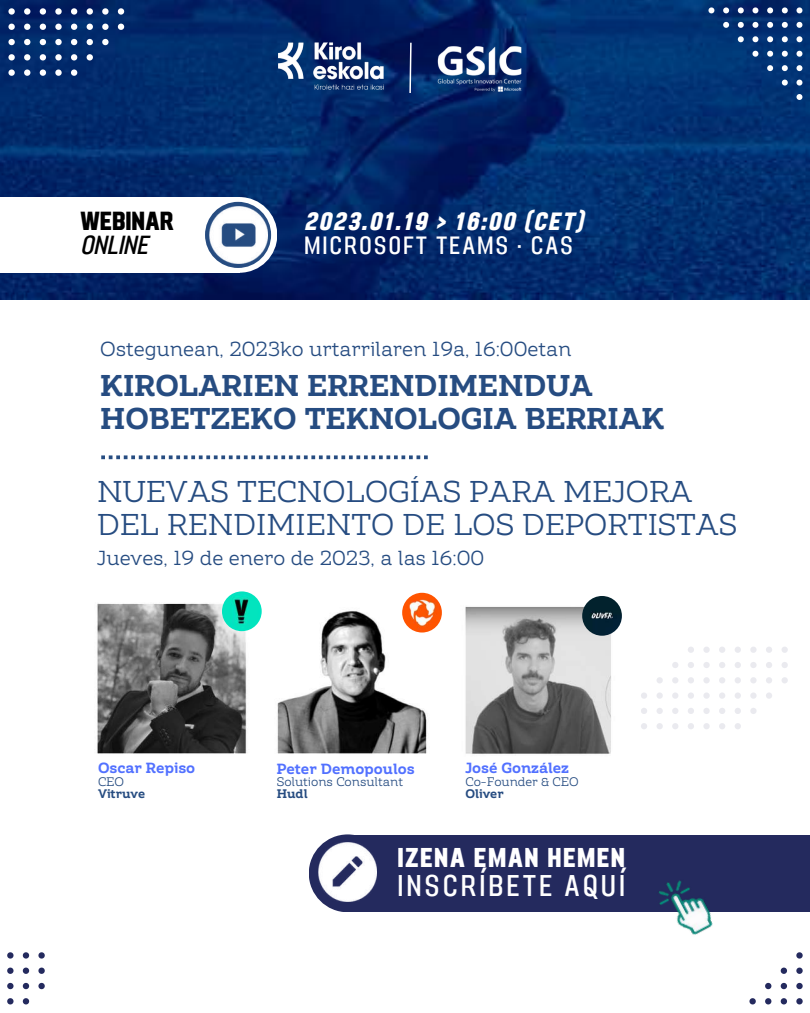
<style>
.page{position:relative;width:810px;height:1013px;background:#fff}
.page>*{position:absolute;margin:0;border:0;box-sizing:border-box;transform-origin:0 0}
.t1{font:30px/33px "Amazing Slab";color:#264c81}
.t2{font:700 30px/33px "Amazing Slab";color:#264c81}
.t3{font:29.9px "Adirek Sans 500";letter-spacing:.12em;color:#fff}
.t4{font:27.2px "Adirek Sans 800";letter-spacing:.075em;color:#fff}
.t5{font:26.2px "Adirek Sans 800";letter-spacing:.02em;color:#000}
.t6{font:26.2px "Adirek Sans 500 It";letter-spacing:.02em;color:#000}
.t7{font:25px "Adirek Sans 800 It";letter-spacing:.1em;color:#fff}
.t8{font:25px "Adirek Sans 500";letter-spacing:.1em;color:#fff}
.t9{font:20.2px "Amazing Slab";color:#264c81}
.t10{font:700 14.7px "Amazing Slab";color:#5271ff}
.t11{font:12.4px "Amazing Slab";color:#264c81}
.t12{font:700 12.4px "Amazing Slab";color:#264c81}
</style>
<div class="page">
<img style="left:0;top:0;width:810px;height:299px">
<svg style="left:101px;top:455px;width:327px;height:4px"></svg>
<div style="left:202px;top:197px;width:75px;height:76px;background:#fff;border-radius:50%"></div>
<div style="left:0;top:197px;width:239px;height:76px;background:#fff"></div>
<svg style="left:205px;top:202px;width:66px;height:66px"></svg>
<img style="left:209px;top:206px;width:58px;height:58px">
<svg style="left:8px;top:8px;width:7px;height:7px"></svg>
<svg style="left:24px;top:8px;width:6px;height:7px"></svg>
<svg style="left:40px;top:8px;width:6px;height:7px"></svg>
<svg style="left:55px;top:8px;width:7px;height:7px"></svg>
<svg style="left:71px;top:8px;width:6px;height:7px"></svg>
<svg style="left:87px;top:8px;width:6px;height:7px"></svg>
<svg style="left:102px;top:8px;width:7px;height:7px"></svg>
<svg style="left:118px;top:8px;width:6px;height:7px"></svg>
<svg style="left:8px;top:24px;width:7px;height:6px"></svg>
<svg style="left:24px;top:24px;width:6px;height:6px"></svg>
<svg style="left:40px;top:24px;width:6px;height:6px"></svg>
<svg style="left:55px;top:24px;width:7px;height:6px"></svg>
<svg style="left:71px;top:24px;width:6px;height:6px"></svg>
<svg style="left:87px;top:24px;width:6px;height:6px"></svg>
<svg style="left:102px;top:24px;width:7px;height:6px"></svg>
<svg style="left:118px;top:24px;width:6px;height:6px"></svg>
<svg style="left:8px;top:39px;width:7px;height:6px"></svg>
<svg style="left:24px;top:39px;width:6px;height:6px"></svg>
<svg style="left:40px;top:39px;width:6px;height:6px"></svg>
<svg style="left:55px;top:39px;width:7px;height:6px"></svg>
<svg style="left:71px;top:39px;width:6px;height:6px"></svg>
<svg style="left:87px;top:39px;width:6px;height:6px"></svg>
<svg style="left:102px;top:39px;width:7px;height:6px"></svg>
<svg style="left:8px;top:54px;width:7px;height:6px"></svg>
<svg style="left:24px;top:54px;width:6px;height:6px"></svg>
<svg style="left:40px;top:54px;width:6px;height:6px"></svg>
<svg style="left:55px;top:54px;width:7px;height:6px"></svg>
<svg style="left:71px;top:54px;width:6px;height:6px"></svg>
<svg style="left:87px;top:54px;width:6px;height:6px"></svg>
<svg style="left:8px;top:69px;width:7px;height:7px"></svg>
<svg style="left:24px;top:69px;width:6px;height:7px"></svg>
<svg style="left:40px;top:69px;width:6px;height:7px"></svg>
<svg style="left:55px;top:69px;width:7px;height:7px"></svg>
<svg style="left:71px;top:69px;width:6px;height:7px"></svg>
<svg style="left:797px;top:94px;width:5px;height:6px"></svg>
<svg style="left:797px;top:80px;width:5px;height:6px"></svg>
<svg style="left:782px;top:80px;width:6px;height:6px"></svg>
<svg style="left:797px;top:65px;width:5px;height:6px"></svg>
<svg style="left:782px;top:65px;width:6px;height:6px"></svg>
<svg style="left:767px;top:65px;width:6px;height:6px"></svg>
<svg style="left:797px;top:51px;width:5px;height:6px"></svg>
<svg style="left:782px;top:51px;width:6px;height:6px"></svg>
<svg style="left:767px;top:51px;width:6px;height:6px"></svg>
<svg style="left:753px;top:51px;width:5px;height:6px"></svg>
<svg style="left:797px;top:36px;width:5px;height:6px"></svg>
<svg style="left:782px;top:36px;width:6px;height:6px"></svg>
<svg style="left:767px;top:36px;width:6px;height:6px"></svg>
<svg style="left:753px;top:36px;width:5px;height:6px"></svg>
<svg style="left:738px;top:36px;width:6px;height:6px"></svg>
<svg style="left:797px;top:22px;width:5px;height:6px"></svg>
<svg style="left:782px;top:22px;width:6px;height:6px"></svg>
<svg style="left:767px;top:22px;width:6px;height:6px"></svg>
<svg style="left:753px;top:22px;width:5px;height:6px"></svg>
<svg style="left:738px;top:22px;width:6px;height:6px"></svg>
<svg style="left:723px;top:22px;width:6px;height:6px"></svg>
<svg style="left:797px;top:7px;width:5px;height:6px"></svg>
<svg style="left:782px;top:7px;width:6px;height:6px"></svg>
<svg style="left:767px;top:7px;width:6px;height:6px"></svg>
<svg style="left:753px;top:7px;width:5px;height:6px"></svg>
<svg style="left:738px;top:7px;width:6px;height:6px"></svg>
<svg style="left:723px;top:7px;width:6px;height:6px"></svg>
<svg style="left:708px;top:7px;width:6px;height:6px"></svg>
<img style="left:435px;top:43px;width:90px;height:51px">
<img style="left:272px;top:30px;width:118px;height:73px">
<svg style="left:409px;top:41px;width:3px;height:53px"></svg>
<div style="left:348px;top:835px;width:462px;height:77px;background:#242a5e"></div>
<div style="left:309px;top:834px;width:78px;height:78px;background:#242a5e;border-radius:50%"></div>
<img style="left:318px;top:843px;width:59px;height:58px">
<img style="left:658px;top:880px;width:55px;height:55px">
<img style="left:97px;top:594px;width:157px;height:160px">
<img style="left:222px;top:591px;width:40px;height:40px;border-radius:50%">
<img style="left:277px;top:607px;width:165px;height:147px">
<img style="left:465px;top:596px;width:157px;height:158px">
<img style="left:402px;top:592px;width:40px;height:40px;border-radius:50%">
<img style="left:582px;top:596px;width:40px;height:39px;border-radius:50%">
<svg style="left:7px;top:952px;width:7px;height:6px"></svg>
<svg style="left:23px;top:952px;width:6px;height:6px"></svg>
<svg style="left:38px;top:952px;width:7px;height:6px"></svg>
<svg style="left:7px;top:967px;width:7px;height:6px"></svg>
<svg style="left:23px;top:967px;width:6px;height:6px"></svg>
<svg style="left:38px;top:967px;width:7px;height:6px"></svg>
<svg style="left:7px;top:982px;width:7px;height:7px"></svg>
<svg style="left:23px;top:982px;width:6px;height:7px"></svg>
<svg style="left:38px;top:982px;width:7px;height:7px"></svg>
<svg style="left:7px;top:998px;width:7px;height:6px"></svg>
<svg style="left:23px;top:998px;width:6px;height:6px"></svg>
<svg style="left:796px;top:952px;width:7px;height:6px"></svg>
<svg style="left:781px;top:967px;width:6px;height:6px"></svg>
<svg style="left:796px;top:967px;width:7px;height:6px"></svg>
<svg style="left:765px;top:982px;width:6px;height:7px"></svg>
<svg style="left:781px;top:982px;width:6px;height:7px"></svg>
<svg style="left:796px;top:982px;width:7px;height:7px"></svg>
<svg style="left:750px;top:998px;width:6px;height:6px"></svg>
<svg style="left:765px;top:998px;width:6px;height:6px"></svg>
<svg style="left:781px;top:998px;width:6px;height:6px"></svg>
<svg style="left:796px;top:998px;width:7px;height:6px"></svg>
<svg style="left:688px;top:647px;width:6px;height:6px"></svg>
<svg style="left:703px;top:647px;width:7px;height:6px"></svg>
<svg style="left:719px;top:647px;width:6px;height:6px"></svg>
<svg style="left:735px;top:647px;width:6px;height:6px"></svg>
<svg style="left:750px;top:647px;width:7px;height:6px"></svg>
<svg style="left:766px;top:647px;width:6px;height:6px"></svg>
<svg style="left:782px;top:647px;width:6px;height:6px"></svg>
<svg style="left:672px;top:662px;width:6px;height:6px"></svg>
<svg style="left:688px;top:662px;width:6px;height:6px"></svg>
<svg style="left:703px;top:662px;width:7px;height:6px"></svg>
<svg style="left:719px;top:662px;width:6px;height:6px"></svg>
<svg style="left:735px;top:662px;width:6px;height:6px"></svg>
<svg style="left:750px;top:662px;width:7px;height:6px"></svg>
<svg style="left:766px;top:662px;width:6px;height:6px"></svg>
<svg style="left:782px;top:662px;width:6px;height:6px"></svg>
<svg style="left:657px;top:677px;width:6px;height:6px"></svg>
<svg style="left:672px;top:677px;width:6px;height:6px"></svg>
<svg style="left:688px;top:677px;width:6px;height:6px"></svg>
<svg style="left:703px;top:677px;width:7px;height:6px"></svg>
<svg style="left:719px;top:677px;width:6px;height:6px"></svg>
<svg style="left:735px;top:677px;width:6px;height:6px"></svg>
<svg style="left:750px;top:677px;width:7px;height:6px"></svg>
<svg style="left:766px;top:677px;width:6px;height:6px"></svg>
<svg style="left:782px;top:677px;width:6px;height:6px"></svg>
<svg style="left:641px;top:693px;width:6px;height:5px"></svg>
<svg style="left:657px;top:692px;width:6px;height:6px"></svg>
<svg style="left:672px;top:692px;width:6px;height:6px"></svg>
<svg style="left:688px;top:692px;width:6px;height:6px"></svg>
<svg style="left:703px;top:692px;width:7px;height:6px"></svg>
<svg style="left:719px;top:692px;width:6px;height:6px"></svg>
<svg style="left:735px;top:692px;width:6px;height:6px"></svg>
<svg style="left:750px;top:692px;width:7px;height:6px"></svg>
<svg style="left:766px;top:692px;width:6px;height:6px"></svg>
<svg style="left:641px;top:708px;width:6px;height:6px"></svg>
<svg style="left:657px;top:708px;width:6px;height:6px"></svg>
<svg style="left:672px;top:708px;width:6px;height:6px"></svg>
<svg style="left:688px;top:708px;width:6px;height:6px"></svg>
<svg style="left:703px;top:708px;width:7px;height:6px"></svg>
<svg style="left:719px;top:708px;width:6px;height:6px"></svg>
<svg style="left:735px;top:708px;width:6px;height:6px"></svg>
<svg style="left:750px;top:708px;width:7px;height:6px"></svg>
<svg style="left:641px;top:723px;width:6px;height:6px"></svg>
<svg style="left:657px;top:723px;width:6px;height:6px"></svg>
<svg style="left:672px;top:723px;width:6px;height:6px"></svg>
<svg style="left:688px;top:723px;width:6px;height:6px"></svg>
<svg style="left:703px;top:723px;width:7px;height:6px"></svg>
<svg style="left:719px;top:723px;width:6px;height:6px"></svg>
<svg style="left:735px;top:723px;width:6px;height:6px"></svg>
<p class="t5" style="left:80px;top:205px;width:95px">WEBINAR</p>
<p class="t6" style="left:80px;top:230px;width:69px">ONLINE</p>
<p class="t7" style="left:305px;top:206px;width:280px">2023.01.19 &gt; 16:00 (CET)</p>
<p class="t8" style="left:305px;top:231px;width:270px">MICROSOFT TEAMS · CAS</p>
<p class="t9" style="left:100px;top:336px;width:473px">Ostegunean, 2023ko urtarrilaren 19a, 16:00etan</p>
<h1 class="t2" style="left:100px;top:368px;width:566px">KIROLARIEN ERRENDIMENDUA<br>HOBETZEKO TEKNOLOGIA BERRIAK</h1>
<h1 class="t1" style="left:97px;top:475px;width:641px">NUEVAS TECNOLOGÍAS PARA MEJORA<br>DEL RENDIMIENTO DE LOS DEPORTISTAS</h1>
<p class="t9" style="left:97px;top:545px;width:388px">Jueves, 19 de enero de 2023, a las 16:00</p>
<p class="t10" style="left:98px;top:758px;width:99px">Oscar Repiso</p>
<p class="t11" style="left:98px;top:773px;width:28px">CEO</p>
<p class="t12" style="left:98px;top:785px;width:49px">Vitruve</p>
<p class="t10" style="left:277px;top:759px;width:139px">Peter Demopoulos</p>
<p class="t11" style="left:277px;top:774px;width:128px">Solutions Consultant</p>
<p class="t12" style="left:277px;top:786px;width:32px">Hudl</p>
<p class="t10" style="left:465px;top:758px;width:105px">José González</p>
<p class="t11" style="left:465px;top:773px;width:115px">Co-Founder &amp; CEO</p>
<p class="t12" style="left:465px;top:785px;width:40px">Oliver</p>
<h3 class="t4" style="left:398px;top:841px;width:229px">IZENA EMAN HEMEN</h3>
<h2 class="t3" style="left:398px;top:868px;width:229px">INSCRÍBETE AQUÍ</h2>
</div>
